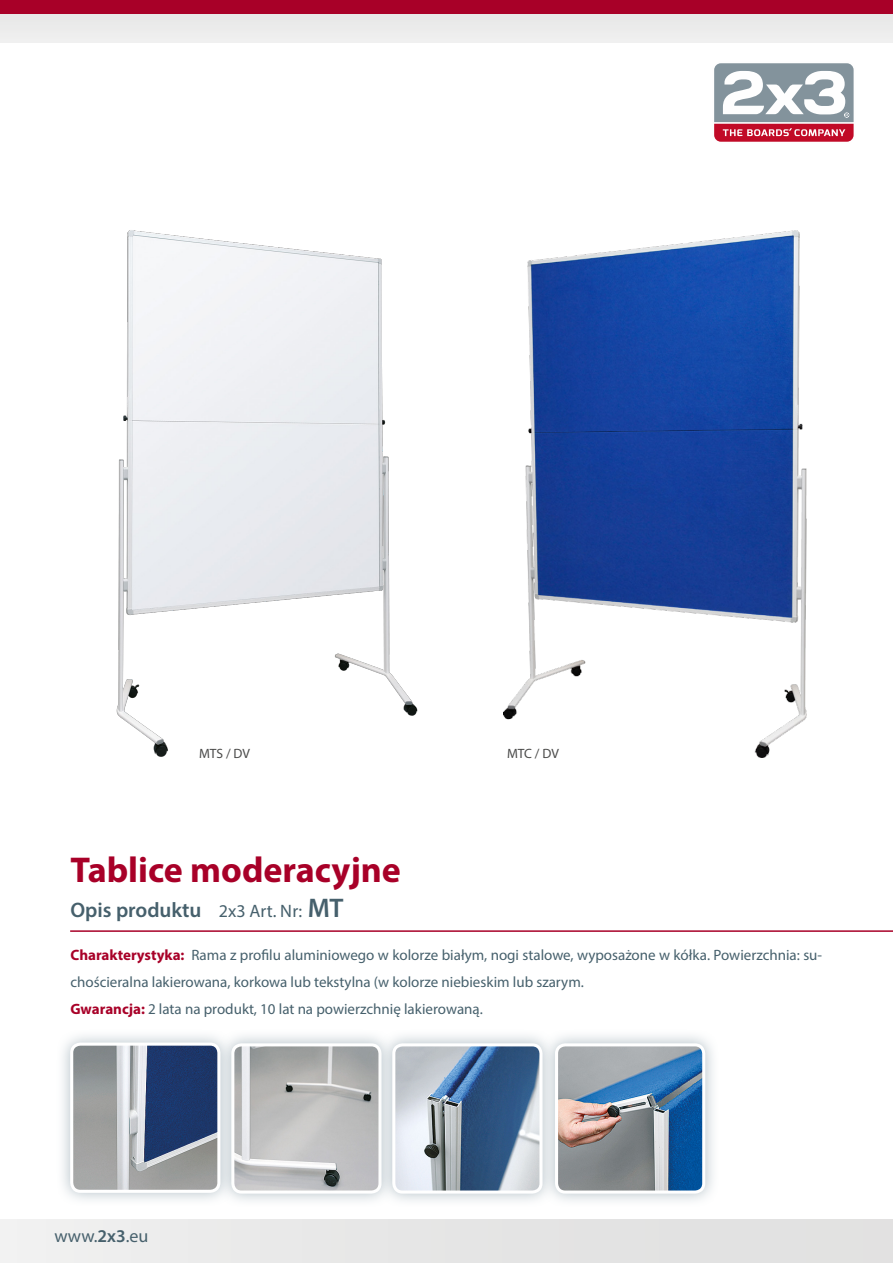
<style>
.page{position:relative;width:893px;height:1263px;background:#fff}
.page>*{position:absolute;margin:0;border:0;box-sizing:border-box;transform-origin:0 0}
.t1{font:700 36px "Myriad Pro";color:#a80028}
.t2{font:600 21px "Myriad Pro";color:#46606c}
.t3{font:18px "Myriad Pro";color:#46606c}
.t4{font:15px/27px "Myriad Pro";color:#46606c}
.t5{font:13.5px "Myriad Pro";letter-spacing:-.01em;color:#4a4a49}
.s1{font-weight:400;font-size:18px}
.s2{font-size:27px}
.s3{font-weight:700;color:#a80028}
.s4{font-weight:600}
</style>
<div class="page">
<div style="left:0;top:0;width:893px;height:43px;background:#ebebeb"></div>
<div style="left:0;top:1219px;width:893px;height:44px;background:#e6e6e5"></div>
<div style="left:0;top:0;width:893px;height:14px;background:#a80028"></div>
<div style="left:217px;top:1029px;width:179px;height:179px;background:#758d9a;opacity:.55"></div>
<img style="left:235px;top:1047px;width:143px;height:142px">
<div style="left:231px;top:1043px;width:151px;height:150px;border:3px solid #fff;border-radius:9px"></div>
<div style="left:378px;top:1029px;width:179px;height:179px;background:#758d9a;opacity:.55"></div>
<img style="left:394px;top:1045px;width:147px;height:147px">
<div style="left:392px;top:1043px;width:151px;height:150px;border:3px solid #fff;border-radius:9px"></div>
<div style="left:541px;top:1029px;width:178px;height:179px;background:#758d9a;opacity:.55"></div>
<img style="left:557px;top:1045px;width:147px;height:147px">
<div style="left:555px;top:1043px;width:150px;height:150px;border:3px solid #fff;border-radius:9px"></div>
<div style="left:56px;top:1028px;width:179px;height:179px;background:#758d9a;opacity:.55"></div>
<img style="left:72px;top:1044px;width:147px;height:147px">
<div style="left:70px;top:1042px;width:150px;height:151px;border:3px solid #fff;border-radius:9px"></div>
<img style="left:116px;top:230px;width:302px;height:527px">
<img style="left:504px;top:231px;width:302px;height:526px">
<svg style="left:714px;top:63px;width:140px;height:79px"></svg>
<hr style="left:70px;top:930px;width:823px;height:2px;background:#a80028">
<p class="t5" style="left:199px;top:745px;width:52px">MTS / DV</p>
<p class="t5" style="left:507px;top:745px;width:53px">MTC / DV</p>
<h1 class="t1" style="left:70px;top:846px;width:332px">Tablice moderacyjne</h1>
<h2 class="t2" style="left:70px;top:897px;width:275px">Opis produktu <span class="s1">2x3 Art. Nr:</span> <span class="s2">MT</span></h2>
<p class="t4" style="left:70px;top:941px;width:753px"><span class="s3">Charakterystyka:</span> Rama z profilu aluminiowego w kolorze białym, nogi stalowe, wyposażone w kółka. Powierzchnia: su&shy;chościeralna lakierowana, korkowa lub tekstylna (w kolorze niebieskim lub szarym.<br><span class="s3">Gwarancja:</span> 2 lata na produkt, 10 lat na powierzchnię lakierowaną.</p>
<p class="t3" style="left:54px;top:1224px;width:96px">www.<span class="s4">2x3</span>.eu</p>
</div>
